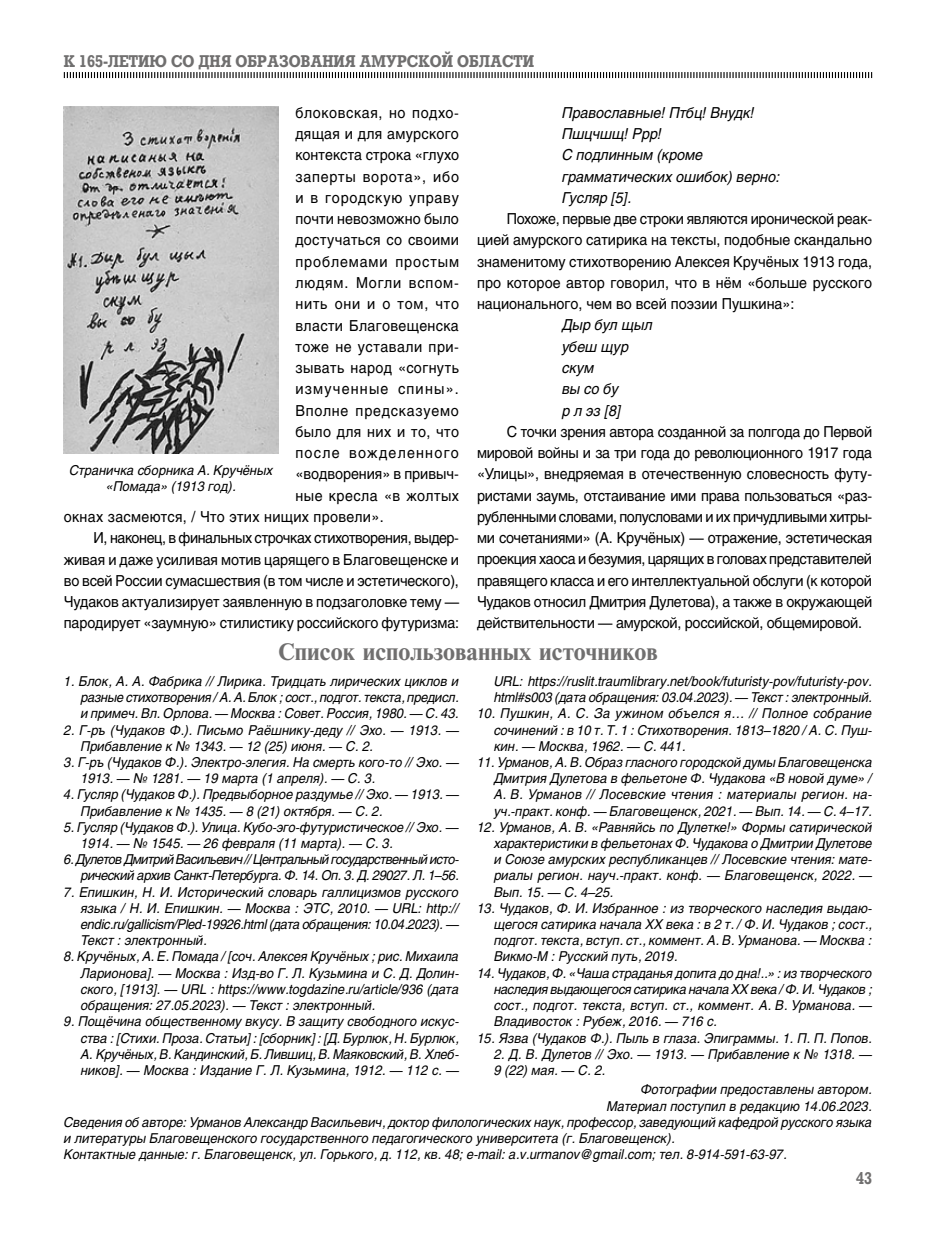
<style>
.page{position:relative;width:936px;height:1234px;background:#fff}
.page>*{position:absolute;margin:0;border:0;box-sizing:border-box;transform-origin:0 0}
.t1{font:22.5px "Newton C Bold";color:#706f6f}
.t2{font:700 16.5px "Rodeo C";color:#706f6f;scale:.9 1}
.t3{font:15px/21.3px "Helios C";letter-spacing:.005em;color:#000;text-align:justify;scale:.95 1}
.t4{font:italic 15px/21.3px "Helios C";color:#000;scale:.95 1}
.t5{font:15px "Helios C";letter-spacing:-.015em;color:#000;scale:.95 1}
.t6{font:15px "Helios C";letter-spacing:-.03em;color:#000;scale:.95 1}
.t7{font:15px "Helios C";letter-spacing:.025em;color:#000;scale:.95 1}
.t8{font:15px "Helios C";letter-spacing:.05em;color:#000;scale:.95 1}
.t9{font:15px "Helios C";letter-spacing:.035em;color:#000;scale:.95 1}
.t10{font:15px "Helios C";letter-spacing:.06em;color:#000;scale:.95 1}
.t11{font:15px "Helios C";letter-spacing:.055em;color:#000;scale:.95 1}
.t12{font:15px "Helios C";letter-spacing:.085em;color:#000;scale:.95 1}
.t13{font:15px "Helios C";letter-spacing:.045em;color:#000;scale:.95 1}
.t14{font:italic 13.5px/16.2px "Helios C";color:#000;text-align:justify;scale:.95 1}
.t15{font:italic 13.5px/16.2px "Helios C";letter-spacing:-.045em;color:#000;text-align:right;scale:.95 1}
</style>
<div class="page">
<svg style="left:63px;top:72px;width:809px;height:7px"></svg>
<img style="left:64px;top:106px;width:214px;height:347px">
<p class="t2" style="left:64px;top:51px;width:524px">К 165-ЛЕТИЮ СО ДНЯ ОБРАЗОВАНИЯ АМУРСКОЙ ОБЛАСТИ</p>
<p class="t13" style="left:295px;top:104px;width:174px">блоковская, но подхо-</p>
<p class="t3" style="left:295px;top:123px;width:174px">дящая и для амурского</p>
<p class="t3" style="left:295px;top:144px;width:174px">контекста строка «глухо</p>
<p class="t8" style="left:295px;top:167px;width:174px">заперты ворота», ибо</p>
<p class="t8" style="left:295px;top:189px;width:173px">и в городскую управу</p>
<p class="t3" style="left:295px;top:208px;width:173px">почти невозможно было</p>
<p class="t3" style="left:295px;top:229px;width:174px">достучаться со своими</p>
<p class="t10" style="left:295px;top:252px;width:174px">проблемами простым</p>
<p class="t10" style="left:295px;top:274px;width:174px">людям. Могли вспом-</p>
<p class="t11" style="left:295px;top:295px;width:174px">нить они и о том, что</p>
<p class="t7" style="left:295px;top:316px;width:174px">власти Благовещенска</p>
<p class="t9" style="left:295px;top:337px;width:174px">тоже не уставали при-</p>
<p class="t7" style="left:295px;top:359px;width:174px">зывать народ «согнуть</p>
<p class="t12" style="left:295px;top:380px;width:173px">измученные спины».</p>
<p class="t11" style="left:295px;top:401px;width:174px">Вполне предсказуемо</p>
<p class="t3" style="left:295px;top:421px;width:174px">было для них и то, что</p>
<p class="t12" style="left:295px;top:444px;width:173px">после вожделенного</p>
<p class="t3" style="left:295px;top:463px;width:173px">«водворения» в привыч-</p>
<p class="t9" style="left:295px;top:486px;width:174px">ные кресла «в жолтых</p>
<p class="t3" style="left:64px;top:506px;width:338px">окнах засмеются, / Что этих нищих провели».</p>
<p class="t6" style="left:94px;top:529px;width:386px">И, наконец, в финальных строчках стихотворения, выдер-</p>
<p class="t3" style="left:64px;top:548px;width:417px">живая и даже усиливая мотив царящего в Благовещенске и</p>
<p class="t5" style="left:64px;top:571px;width:417px">во всей России сумасшествия (в том числе и эстетического),</p>
<p class="t3" style="left:64px;top:591px;width:417px">Чудаков актуализирует заявленную в подзаголовке тему —</p>
<p class="t3" style="left:64px;top:612px;width:417px">пародирует «заумную» стилистику российского футуризма:</p>
<p class="t4" style="left:562px;top:102px;width:231px">Православные! Птбц! Внудк!<br>Пшцчшщ! Ррр!<br>С подлинным (кроме грамматических ошибок) верно:<br>Гусляр [5].</p>
<p class="t3" style="left:477px;top:208px;width:417px;text-indent:30px">Похоже, первые две строки являются иронической реак&shy;цией амурского сатирика на тексты, подобные скандально знаменитому стихотворению Алексея Кручёных 1913 года, про которое автор говорил, что в нём «больше русского национального, чем во всей поэзии Пушкина»:</p>
<p class="t4" style="left:562px;top:314px;width:97px">Дыр бул щыл убеш щур скум<br>вы со бу<br>р л эз [8]</p>
<p class="t3" style="left:477px;top:420px;width:417px;text-indent:30px">С точки зрения автора созданной за полгода до Первой мировой войны и за три года до революционного 1917 года «Улицы», внедряемая в отечественную словесность футу&shy;ристами заумь, отстаивание ими права пользоваться «раз&shy;рубленными словами, полусловами и их причудливыми хитры&shy;ми сочетаниями» (А. Кручёных) — отражение, эстетическая проекция хаоса и безумия, царящих в головах представителей правящего класса и его интеллектуальной обслуги (к которой Чудаков относил Дмитрия Дулетова), а также в окружающей действительности — амурской, российской, общемировой.</p>
<p class="t14" style="left:69px;top:461px;width:216px;text-align:center">Страничка сборника А. Кручёных «Помада» (1913 год).</p>
<h1 class="t1" style="left:278px;top:638px;width:381px">Список использованных источников</h1>
<p class="t14" style="left:81px;top:672px;width:399px;text-indent:-17px">1. Блок, А. А. Фабрика // Лирика. Тридцать лирических циклов и разные стихотворения / А. А. Блок ; сост., подгот. текста, предисл. и примеч. Вл. Орлова. — Москва : Совет. Россия, 1980. — С. 43.</p>
<p class="t14" style="left:81px;top:721px;width:400px;text-indent:-17px">2. Г-ръ (Чудаков Ф.). Письмо Раёшнику-деду // Эхо. — 1913. —<br>Прибавление к № 1343. — 12 (25) июня. — С. 2.</p>
<p class="t14" style="left:81px;top:753px;width:399px;text-indent:-17px">3. Г-ръ (Чудаков Ф.). Электро-элегия. На смерть кого-то // Эхо. —<br>1913. — № 1281. — 19 марта (1 апреля). — С. 3.</p>
<p class="t14" style="left:81px;top:786px;width:399px;text-indent:-17px">4. Гусляр (Чудаков Ф.). Предвыборное раздумье // Эхо. — 1913. —<br>Прибавление к № 1435. — 8 (21) октября. — С. 2.</p>
<p class="t14" style="left:81px;top:818px;width:399px;text-indent:-17px">5. Гусляр (Чудаков Ф.). Улица. Кубо-эго-футуристическое // Эхо. —<br>1914. — № 1545. — 26 февраля (11 марта). — С. 3.</p>
<p class="t15" style="left:64px;top:851px;width:417px">6. Дулетов Дмитрий Васильевич // Центральный государственный исто&shy;рический архив Санкт-Петербурга. Ф. 14. Оп. 3. Д. 29027. Л. 1–56.</p>
<p class="t14" style="left:81px;top:883px;width:399px;text-indent:-17px">7. Епишкин, Н. И. Исторический словарь галлицизмов русского языка / Н. И. Епишкин. — Москва : ЭТС, 2010. — URL: http:// endic.ru/gallicism/Pled-19926.html (дата обращения: 10.04.2023). — Текст : электронный.</p>
<p class="t14" style="left:81px;top:948px;width:399px;text-indent:-17px">8. Кручёных, А. Е. Помада / [соч. Алексея Кручёных ; рис. Михаила Ларионова]. — Москва : Изд-во Г. Л. Кузьмина и С. Д. Долин&shy;ского, [1913]. — URL : https://www.togdazine.ru/article/936 (дата обращения: 27.05.2023). — Текст : электронный.</p>
<p class="t14" style="left:81px;top:1013px;width:399px;text-indent:-17px">9. Пощёчина общественному вкусу. В защиту свободного искус&shy;ства : [Стихи. Проза. Статьи] : [сборник] : [Д. Бурлюк, Н. Бурлюк, А. Кручёных, В. Кандинский, Б. Лившиц, В. Маяковский, В. Хлеб&shy;ников]. — Москва : Издание Г. Л. Кузьмина, 1912. — 112 с. —</p>
<p class="t14" style="left:494px;top:672px;width:399px">URL: https://ruslit.traumlibrary.net/book/futuristy-pov/futuristy-pov. html#s003 (дата обращения: 03.04.2023). — Текст : электронный.</p>
<p class="t14" style="left:494px;top:705px;width:399px;text-indent:-17px">10. Пушкин, А. С. За ужином объелся я… // Полное собрание сочинений : в 10 т. Т. 1 : Стихотворения. 1813–1820 / А. С. Пуш&shy;кин. — Москва, 1962. — С. 441.</p>
<p class="t14" style="left:494px;top:753px;width:399px;text-indent:-17px">11. Урманов, А. В. Образ гласного городской думы Благовещенска Дмитрия Дулетова в фельетоне Ф. Чудакова «В новой думе» / А. В. Урманов // Лосевские чтения : материалы регион. на&shy;уч.-практ. конф. — Благовещенск, 2021. — Вып. 14. — С. 4–17.</p>
<p class="t14" style="left:494px;top:818px;width:399px;text-indent:-17px">12. Урманов, А. В. «Равняйсь по Дулетке!» Формы сатирической характеристики в фельетонах Ф. Чудакова о Дмитрии Дулетове и Союзе амурских республиканцев // Лосевские чтения: мате&shy;риалы регион. науч.-практ. конф. — Благовещенск, 2022. — Вып. 15. — С. 4–25.</p>
<p class="t14" style="left:494px;top:899px;width:399px;text-indent:-17px">13. Чудаков, Ф. И. Избранное : из творческого наследия выдаю&shy;щегося сатирика начала XX века : в 2 т. / Ф. И. Чудаков ; сост., подгот. текста, вступ. ст., коммент. А. В. Урманова. — Москва :<br>Викмо-М : Русский путь, 2019.</p>
<p class="t14" style="left:494px;top:964px;width:399px;text-indent:-17px">14. Чудаков, Ф. «Чаша страданья допита до дна!..» : из творческого наследия выдающегося сатирика начала XX века / Ф. И. Чудаков ; сост., подгот. текста, вступ. ст., коммент. А. В. Урманова. — Владивосток : Рубеж, 2016. — 716 с.</p>
<p class="t14" style="left:477px;top:1029px;width:417px">15. Язва (Чудаков Ф.). Пыль в глаза. Эпиграммы. 1. П. П. Попов.</p>
<p class="t14" style="left:494px;top:1045px;width:399px">2. Д. В. Дулетов // Эхо. — 1913. — Прибавление к № 1318. —<br>9 (22) мая. — С. 2.</p>
<p class="t14" style="left:640px;top:1081px;width:245px">Фотографии предоставлены автором.</p>
<p class="t14" style="left:606px;top:1097px;width:281px">Материал поступил в редакцию 14.06.2023.</p>
<p class="t14" style="left:64px;top:1113px;width:852px">Сведения об авторе: Урманов Александр Васильевич, доктор филологических наук, профессор, заведующий кафедрой русского языка</p>
<p class="t14" style="left:64px;top:1129px;width:644px">и литературы Благовещенского государственного педагогического университета (г. Благовещенск).</p>
<p class="t14" style="left:64px;top:1145px;width:762px">Контактные данные: г. Благовещенск, ул. Горького, д. 112, кв. 48; e-mail: a.v.urmanov@gmail.com; тел. 8-914-591-63-97.</p>
<p class="t2" style="left:856px;top:1167px;width:19px">43</p>
</div>
